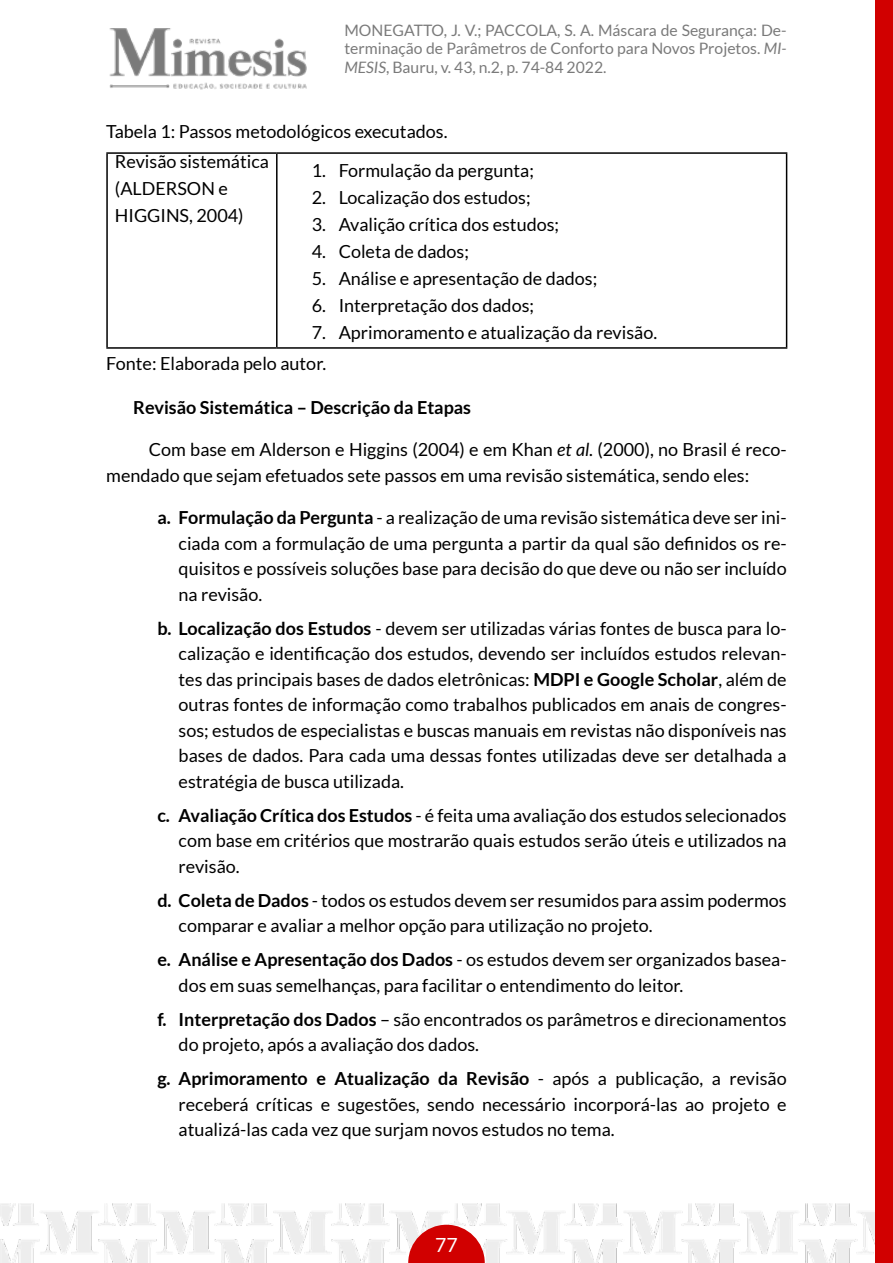
<style>
.page{position:relative;width:893px;height:1263px;background:#fff}
.page>*{position:absolute;margin:0;border:0;box-sizing:border-box;transform-origin:0 0}
.t1{font:19.5px "Lato";color:#fff}
.t2{font:18px/25.5px "Lato";color:#000}
.t3{font:700 18px "Lato";color:#000}
.t4{font:15.75px/18.9px "Lato";color:#7a7a7a;text-align:justify}
.s1{font-style:italic}
.s2{font-weight:700}
</style>
<div class="page">
<img style="left:0;top:1203px;width:876px;height:60px">
<img style="left:109px;top:28px;width:198px;height:62px">
<div style="left:876px;top:0;width:17px;height:1263px;background:#d10000"></div>
<svg style="left:408px;top:1225px;width:77px;height:38px;background:#d93535"></svg>
<hr style="left:106px;top:152px;width:171px;height:2px;background:#000">
<hr style="left:106px;top:154px;width:2px;height:193px;background:#000">
<hr style="left:277px;top:152px;width:510px;height:2px;background:#000">
<hr style="left:276px;top:154px;width:2px;height:193px;background:#000">
<hr style="left:786px;top:154px;width:1px;height:193px;background:#000">
<hr style="left:106px;top:347px;width:171px;height:2px;background:#000">
<hr style="left:277px;top:347px;width:510px;height:2px;background:#000">
<p class="t4" style="left:344px;top:20px;width:444px">MONEGATTO, J. V.; PACCOLA, S. A. Máscara de Segurança: De&shy;terminação de Parâmetros de Conforto para Novos Projetos. <span class="s1">MI-MESIS</span>, Bauru, v. 43, n.2, p. 74-84 2022.</p>
<p class="t2" style="left:115px;top:116px;width:334px;line-height:30.5px;text-indent:-9px">Tabela 1: Passos metodológicos executados.<br>Revisão sistemática</p>
<p class="t2" style="left:115px;top:175px;width:130px;line-height:27px">(ALDERSON e<br>HIGGINS, 2004)</p>
<p class="t2" style="left:312px;top:157px;width:224px">1. Formulação da pergunta;</p>
<p class="t2" style="left:312px;top:184px;width:220px">2. Localização dos estudos;</p>
<p class="t2" style="left:312px;top:211px;width:249px">3. Avalição crítica dos estudos;</p>
<p class="t2" style="left:312px;top:238px;width:159px">4. Coleta de dados;</p>
<p class="t2" style="left:312px;top:265px;width:287px">5. Análise e apresentação de dados;</p>
<p class="t2" style="left:312px;top:292px;width:224px">6. Interpretação dos dados;</p>
<p class="t2" style="left:106px;top:317px;width:552px;line-height:30.9px;text-indent:205px">7. Aprimoramento e atualização da revisão.<br>Fonte: Elaborada pelo autor.</p>
<p class="t3" style="left:133px;top:397px;width:339px">Revisão Sistemática – Descrição da Etapas</p>
<p class="t2" style="left:106px;top:437px;width:682px;text-indent:43px">Com base em Alderson e Higgins (2004) e em Khan <span class="s1">et al.</span> (2000), no Brasil é reco&shy;mendado que sejam efetuados sete passos em uma revisão sistemática, sendo eles:</p>
<p class="t2" style="left:179px;top:505px;width:610px;text-align:justify;text-indent:-21px"><span class="s2">a. Formulação da Pergunta</span> - a realização de uma revisão sistemática deve ser ini&shy;ciada com a formulação de uma pergunta a partir da qual são definidos os re&shy;quisitos e possíveis soluções base para decisão do que deve ou não ser incluído na revisão.</p>
<p class="t2" style="left:179px;top:615px;width:610px;text-align:justify;text-indent:-21px"><span class="s2">b. Localização dos Estudos</span> - devem ser utilizadas várias fontes de busca para lo&shy;calização e identificação dos estudos, devendo ser incluídos estudos relevan&shy;tes das principais bases de dados eletrônicas: <span class="s2">MDPI e Google Scholar</span>, além de outras fontes de informação como trabalhos publicados em anais de congres&shy;sos; estudos de especialistas e buscas manuais em revistas não disponíveis nas bases de dados. Para cada uma dessas fontes utilizadas deve ser detalhada a estratégia de busca utilizada.</p>
<p class="t2" style="left:179px;top:802px;width:610px;text-align:justify;text-indent:-21px"><span class="s2">c. Avaliação Crítica dos Estudos</span> - é feita uma avaliação dos estudos selecionados com base em critérios que mostrarão quais estudos serão úteis e utilizados na revisão.</p>
<p class="t2" style="left:179px;top:887px;width:610px;text-indent:-21px"><span class="s2">d. Coleta de Dados</span> - todos os estudos devem ser resumidos para assim podermos comparar e avaliar a melhor opção para utilização no projeto.</p>
<p class="t2" style="left:179px;top:947px;width:610px;text-indent:-21px"><span class="s2">e. Análise e Apresentação dos Dados</span> - os estudos devem ser organizados basea&shy;dos em suas semelhanças, para facilitar o entendimento do leitor.</p>
<p class="t2" style="left:179px;top:1006px;width:610px;text-indent:-21px"><span class="s2">f. Interpretação dos Dados</span> – são encontrados os parâmetros e direcionamentos do projeto, após a avaliação dos dados.</p>
<p class="t2" style="left:179px;top:1066px;width:610px;text-align:justify;text-indent:-21px"><span class="s2">g. Aprimoramento e Atualização da Revisão</span> - após a publicação, a revisão receberá críticas e sugestões, sendo necessário incorporá-las ao projeto e atualizá-las cada vez que surjam novos estudos no tema.</p>
<p class="t1" style="left:435px;top:1234px;width:24px">77</p>
</div>
